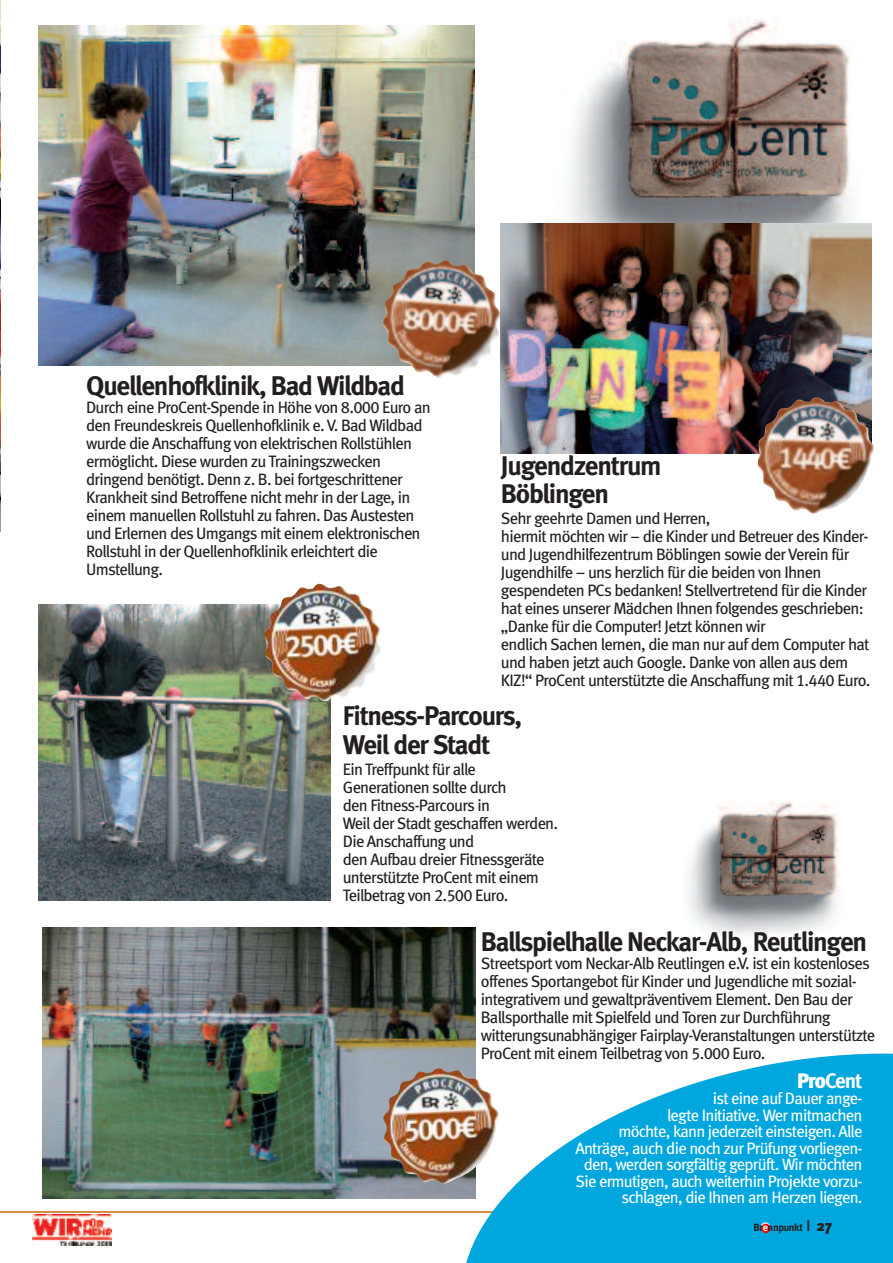
<style>
.page{position:relative;width:893px;height:1263px;background:#fff}
.page>*{position:absolute;margin:0;border:0;box-sizing:border-box;transform-origin:0 0}
.t1{font:700 27px/28.5px "Meta";letter-spacing:-.045em;color:#231f20}
.t2{font:700 21px "Meta";color:#fff}
.t3{font:16.5px/18px "Meta Book LF";letter-spacing:-.045em;color:#231f20}
.t4{font:16.5px/16.5px "Meta Book LF";letter-spacing:-.045em;color:#fff;text-align:right}
.t5{font:700 10.5px "Meta";letter-spacing:-.035em;color:#231f20}
.s1{font-weight:900}
.s2{color:#fff}
.s3{font-family:"Meta Normal Caps";font-weight:400;font-size:21px}
.s4{font-weight:900;font-size:15px}
</style>
<div class="page">
<img style="left:688px;top:801px;width:152px;height:134px">
<hr style="left:0;top:1211px;width:893px;height:2px;background:#c6690a">
<img style="left:0;top:0;width:1px;height:532px">
<img style="left:500px;top:19px;width:372px;height:292px">
<img style="left:39px;top:26px;width:435px;height:340px">
<img style="left:383px;top:259px;width:118px;height:124px">
<img style="left:501px;top:224px;width:370px;height:229px">
<img style="left:39px;top:604px;width:291px;height:296px">
<img style="left:43px;top:928px;width:432px;height:270px">
<img style="left:758px;top:395px;width:116px;height:119px">
<img style="left:265px;top:583px;width:116px;height:121px">
<img style="left:383px;top:1067px;width:62px;height:120px">
<svg style="left:445px;top:1029px;width:448px;height:234px;fill:#00a7df"></svg>
<img style="left:32px;top:1215px;width:80px;height:31px">
<svg style="left:761px;top:1222px;width:9px;height:9px"></svg>
<div style="left:761px;top:1224px;width:9px;height:9px;background:#f00;border-radius:50%"></div>
<h1 class="t1" style="left:86px;top:371px;width:320px">Quellenhofklinik, Bad Wildbad</h1>
<p class="t3" style="left:86px;top:400px;width:346px">Durch eine ProCent-Spende in Höhe von 8.000 Euro an den Freundeskreis Quellenhofklinik e. V. Bad Wildbad wurde die Anschaffung von elektrischen Rollstühlen ermöglicht. Diese wurden zu Trainingszwecken dringend benötigt. Denn z. B. bei fortgeschrittener Krankheit sind Betroffene nicht mehr in der Lage, in einem manuellen Rollstuhl zu fahren. Das Austesten und Erlernen des Umgangs mit einem elektronischen Rollstuhl in der Quellenhofklinik erleichtert die Umstellung.</p>
<h1 class="t1" style="left:501px;top:451px;width:162px">Jugendzentrum<br>Böblingen</h1>
<p class="t3" style="left:501px;top:511px;width:371px">Sehr geehrte Damen und Herren,<br>hiermit möchten wir – die Kinder und Betreuer des Kinder&shy;und Jugendhilfezentrum Böblingen sowie der Verein für Jugendhilfe – uns herzlich für die beiden von Ihnen gespendeten PCs bedanken! Stellvertretend für die Kinder hat eines unserer Mädchen Ihnen folgendes geschrieben: „Danke für die Computer! Jetzt können wir<br>endlich Sachen lernen, die man nur auf dem Computer hat und haben jetzt auch Google. Danke von allen aus dem KIZ!“ ProCent unterstützte die Anschaffung mit 1.440 Euro.</p>
<h1 class="t1" style="left:343px;top:701px;width:181px">Fitness-Parcours,<br>Weil der Stadt</h1>
<p class="t3" style="left:343px;top:762px;width:217px">Ein Treffpunkt für alle<br>Generationen sollte durch<br>den Fitness-Parcours in<br>Weil der Stadt geschaffen werden.<br>Die Anschaffung und<br>den Aufbau dreier Fitnessgeräte unterstützte ProCent mit einem<br>Teilbetrag von 2.500 Euro.</p>
<h1 class="t1" style="left:481px;top:926px;width:388px">Ballspielhalle Neckar-Alb, Reutlingen</h1>
<p class="t3" style="left:481px;top:955px;width:396px">Streetsport vom Neckar-Alb Reutlingen e.V. ist ein kostenloses offenes Sportangebot für Kinder und Jugendliche mit sozial&shy;integrativem und gewaltpräventivem Element. Den Bau der Ballsporthalle mit Spielfeld und Toren zur Durchführung witterungsunabhängiger Fairplay-Veranstaltungen unterstützte ProCent mit einem Teilbetrag von 5.000 Euro.</p>
<p class="t2" style="left:797px;top:1068px;width:67px"><span class="s1">Pro</span>Cent</p>
<p class="t4" style="left:575px;top:1092px;width:289px">ist eine auf Dauer ange-<br>legte Initiative. Wer mitmachen<br>möchte, kann jederzeit einsteigen. Alle Anträge, auch die noch zur Prüfung vorliegen&shy;den, werden sorgfältig geprüft. Wir möchten Sie ermutigen, auch weiterhin Projekte vorzu&shy;schlagen, die Ihnen am Herzen liegen.</p>
<p class="t5" style="left:754px;top:1221px;width:80px">Br<span class="s2">e</span>nnpunkt <span class="s3">i</span> <span class="s4">27</span></p>
</div>
